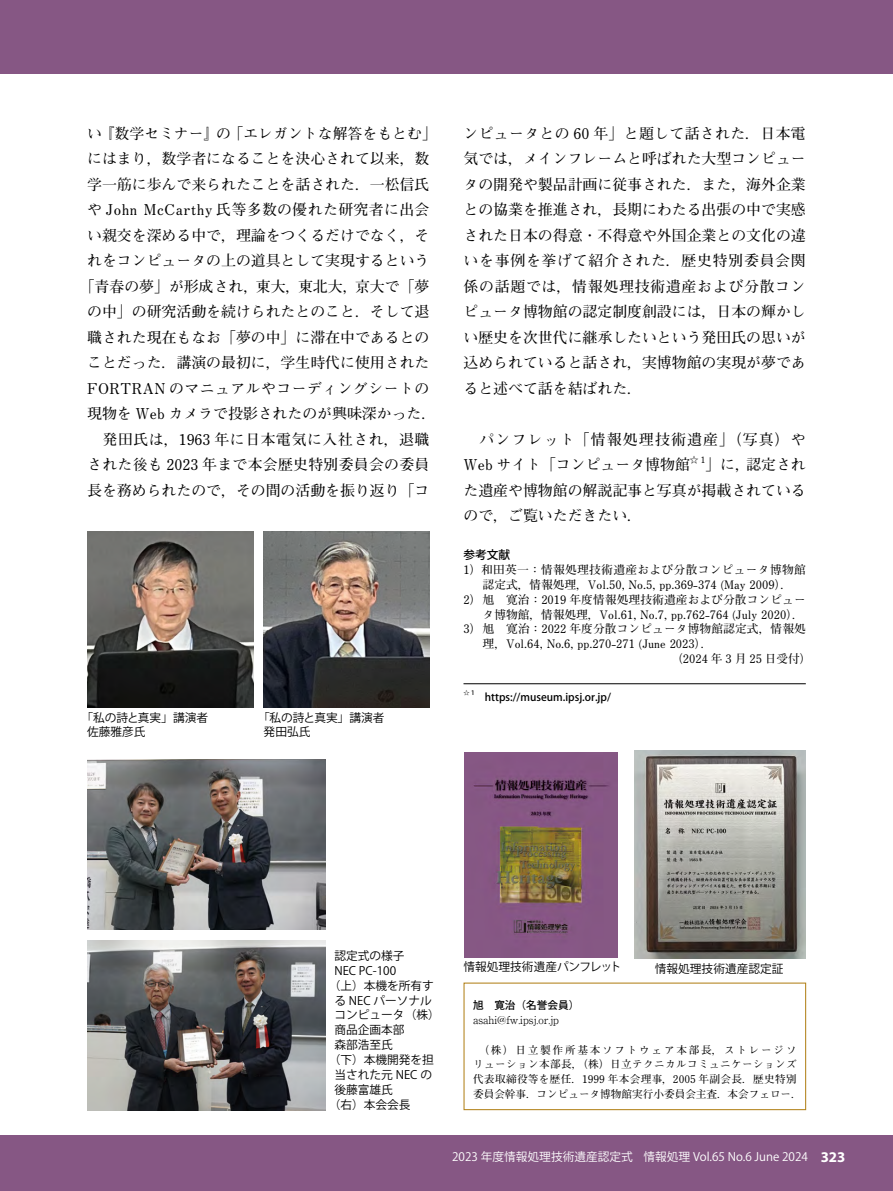
<style>
.page{position:relative;width:893px;height:1191px;background:#fff}
.page>*{position:absolute;margin:0;border:0;box-sizing:border-box;transform-origin:0 0}
.本文{font:700 14.85px/25.5px "Futo Min A101 Pro";color:#000;text-align:justify}
.本文-2{font:700 14.85px/25.5px "Futo Min A101 Pro";letter-spacing:.08em;color:#000}
.参考文献11Q14H{font:700 11.7px/14.9px "Futo Min A101 Pro";color:#000;text-align:right}
.当該年度キャプション{font:11.7px/14.9px "Koz Go Pro";color:#000}
.参考文献11Q14H-2{font:700 11.7px/14.9px "Futo Min A101 Pro";letter-spacing:.03em;color:#000;text-align:center}
.t1{font:11.7px "Koz Go Pro";color:#fff}
.参考文献11Q14H-3{font:500 11.7px "Koz Go Pro";color:#000}
.著者紹介{font:700 10.65px/14.9px "Futo Min A101 Pro";letter-spacing:.035em;color:#000;text-align:center}
.脚注10Q13H{font:500 10.65px "Koz Go Std";color:#000}
.著者紹介-2{font:300 10.65px "Ryumin Pro";color:#000}
.著者紹介-3{font:500 10.65px "Koz Go Pro";color:#000}
.本文-3{font:700 8.7px "Futo Min A101 Pro";color:#000}
.脚注10Q13H-2{font:500 6.15px "Koz Go Std";color:#000}
.s1{font-family:"Myriad Pro";font-weight:700;font-size:14.85px}
</style>
<div class="page">
<div style="left:0;top:1135px;width:893px;height:56px;background:#865784"></div>
<div style="left:0;top:0;width:893px;height:74px;background:#865784"></div>
<hr style="left:463px;top:683px;width:343px;height:1px;background:#000">
<div style="left:463px;top:982px;width:343px;height:128px;border:1px solid #b3831d"></div>
<img style="left:465px;top:752px;width:152px;height:205px">
<img style="left:635px;top:750px;width:171px;height:208px">
<img style="left:87px;top:531px;width:166px;height:176px">
<img style="left:264px;top:531px;width:165px;height:176px">
<img style="left:87px;top:940px;width:238px;height:170px">
<img style="left:87px;top:759px;width:238px;height:170px">
<p class="本文" style="left:80px;top:118px;width:359px;text-align:center">い『数学セミナー』の「エレガントな解答をもとむ」にはまり，数学者になることを決心されて以来，数学一筋に歩んで来られたことを話された．一松信氏や John McCarthy 氏等多数の優れた研究者に出会い親交を深める中で，理論をつくるだけでなく，それをコンピュータの上の道具として実現するという「青春の夢」が形成され，東大，東北大，京大で「夢の中」の研究活動を続けられたとのこと．そして退職された現在もなお「夢の中」に滞在中であるとのことだった．講演の最初に，学生時代に使用された<br>FORTRAN のマニュアルやコーディングシートの現物を Web カメラで投影されたのが興味深かった．</p>
<p class="本文" style="left:87px;top:424px;width:344px">　発田氏は，1963 年に日本電気に入社され，退職された後も 2023 年まで本会歴史特別委員会の委員長を務められたので，その間の活動を振り返り「コ</p>
<p class="当該年度キャプション" style="left:82px;top:710px;width:140px">「私の詩と真実」講演者　</p>
<p class="当該年度キャプション" style="left:87px;top:724px;width:60px">佐藤雅彦氏</p>
<p class="当該年度キャプション" style="left:258px;top:710px;width:140px">「私の詩と真実」講演者　</p>
<p class="当該年度キャプション" style="left:264px;top:724px;width:48px">発田弘氏</p>
<p class="本文" style="left:463px;top:118px;width:344px">ンピュータとの 60 年」と題して話された．日本電気では，メインフレームと呼ばれた大型コンピュータの開発や製品計画に従事された．また，海外企業との協業を推進され，長期にわたる出張の中で実感された日本の得意・不得意や外国企業との文化の違いを事例を挙げて紹介された．歴史特別委員会関係の話題では，情報処理技術遺産および分散コンピュータ博物館の認定制度創設には，日本の輝かしい歴史を次世代に継承したいという発田氏の思いが込められていると話され，実博物館の実現が夢であると述べて話を結ばれた．</p>
<p class="本文-2" style="left:463px;top:424px;width:344px">　パンフレット「情報処理技術遺産」（写真）や<br>Web サイト「コンピュータ博物館</p>
<p class="本文-3" style="left:690px;top:453px;width:17px">☆ 1</p>
<p class="本文" style="left:463px;top:450px;width:344px;text-indent:242px">」に，認定された遺産や博物館の解説記事と写真が掲載されているので，ご覧いただきたい．</p>
<p class="参考文献11Q14H-3" style="left:463px;top:547px;width:48px">参考文献</p>
<p class="参考文献11Q14H-2" style="left:463px;top:560px;width:344px">1）和田英一：情報処理技術遺産および分散コンピュータ博物館認定式，情報処理，Vol.50, No.5, pp.369-374 (May 2009）．</p>
<p class="参考文献11Q14H" style="left:463px;top:590px;width:344px">2）旭　寛治：2019 年度情報処理技術遺産および分散コンピュータ博物館，情報処理，Vol.61, No.7, pp.762-764 (July 2020）．</p>
<p class="参考文献11Q14H" style="left:483px;top:620px;width:325px;text-align:left;text-indent:-19px">3）旭　寛治：2022 年度分散コンピュータ博物館認定式，情報処理，Vol.64, No.6, pp.270-271 (June 2023）．</p>
<p class="参考文献11Q14H" style="left:671px;top:650px;width:142px">（2024 年 3 月 25 日受付）</p>
<p class="脚注10Q13H-2" style="left:463px;top:689px;width:13px">☆1</p>
<p class="脚注10Q13H" style="left:485px;top:690px;width:128px">https://museum.ipsj.or.jp/</p>
<p class="当該年度キャプション" style="left:334px;top:948px;width:72px">認定式の様子</p>
<p class="当該年度キャプション" style="left:334px;top:963px;width:63px">NEC PC-100</p>
<p class="当該年度キャプション" style="left:334px;top:978px;width:107px;text-indent:-6px">（上）本機を所有する NEC パーソナルコンピュータ（株）商品企画本部</p>
<p class="当該年度キャプション" style="left:334px;top:1037px;width:60px">森部浩至氏</p>
<p class="当該年度キャプション" style="left:334px;top:1052px;width:101px;text-indent:-6px">（下）本機開発を担当された元 NEC の後藤富雄氏</p>
<p class="当該年度キャプション" style="left:329px;top:1097px;width:83px">（右）本会会長</p>
<p class="当該年度キャプション" style="left:463px;top:959px;width:159px">情報処理技術遺産パンフレット</p>
<p class="当該年度キャプション" style="left:655px;top:961px;width:130px">情報処理技術遺産認定証</p>
<p class="著者紹介-3" style="left:473px;top:998px;width:108px">旭　寛治（名誉会員）</p>
<p class="著者紹介-2" style="left:473px;top:1011px;width:88px">asahi@fw.ipsj.or.jp</p>
<p class="著者紹介" style="left:473px;top:1040px;width:330px">（株）日立製作所基本ソフトウェア本部長，ストレージソリューション本部長，（株）日立テクニカルコミュニケーションズ代表取締役等を歴任．1999 年本会理事，2005 年副会長．歴史特別委員会幹事．コンピュータ博物館実行小委員会主査．本会フェロー．</p>
<p class="t1" style="left:452px;top:1149px;width:395px">2023 年度情報処理技術遺産認定式 情報処理 Vol.65 No.6 June 2024 <span class="s1">323</span></p>
</div>
